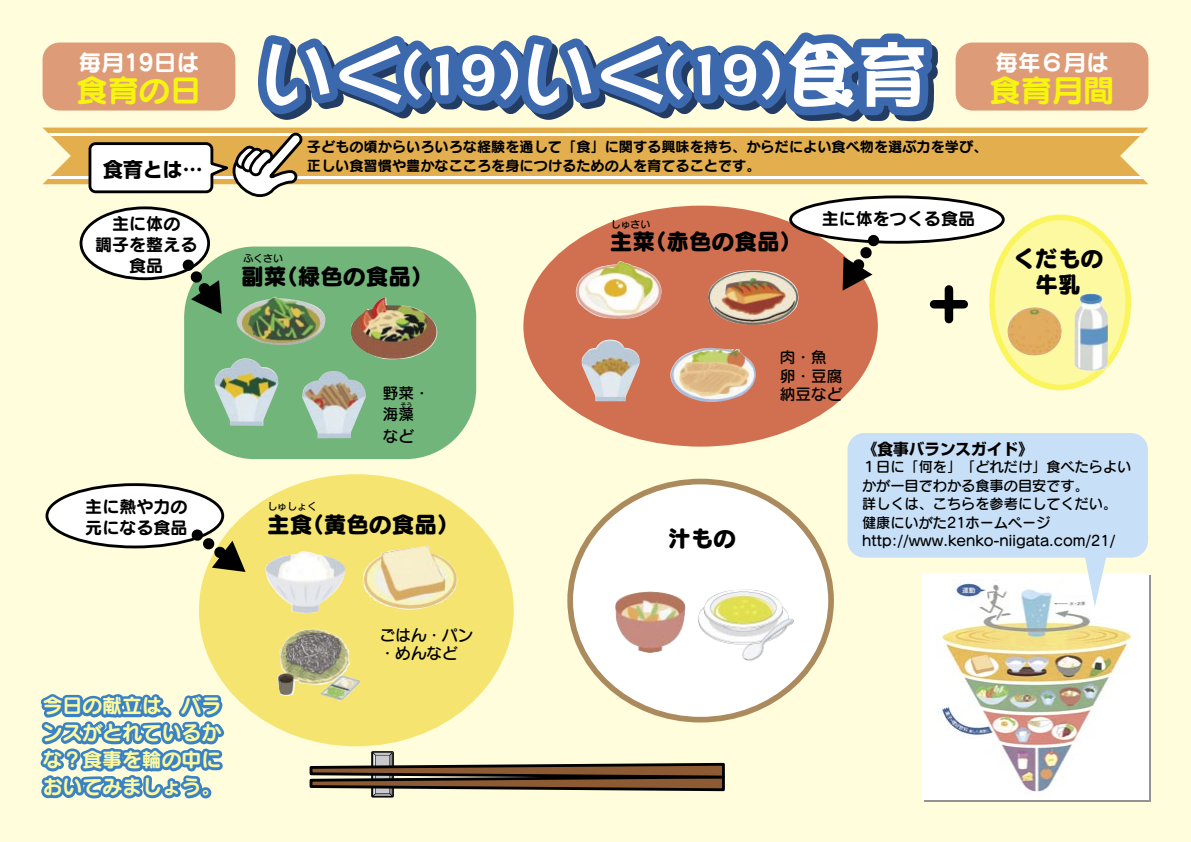
<style>
.page{position:relative;width:1191px;height:842px;background:#fffddb}
.page>*{position:absolute;margin:0;border:0;box-sizing:border-box;transform-origin:0 0}
.t1{font:31.2px "Seurat Pro B 90 pv RKSJ H";color:#f7f410}
.t2{font:22.7px/26.9px "Seurat Pro EB 90 pv RKSJ H";color:#000;text-align:center}
.t3{font:22.7px "Seurat Pro B 90 pv RKSJ H";color:#fff}
.t4{font:19.8px/26.9px "Seurat Pro B 90 pv RKSJ H";color:#fdf9a0;text-align:justify}
.t5{font:19.8px "Shin Go Pro Bold 90 pv RKSJ H";color:#000}
.t6{font:17px/21.3px "Seurat Pro B 90 pv RKSJ H";color:#000}
.t7{font:15.6px/18.4px "Seurat Pro DB 90 pv RKSJ H";color:#000}
.t8{font:15.6px "Shin Go Pro Bold 90 pv RKSJ H";color:#000}
.t9{font:14.2px/18.4px "Seurat Pro DB 90 pv RKSJ H";color:#000}
.t10{font:14.2px/18.4px "Seurat Pro B 90 pv RKSJ H";color:#000}
.t11{font:9.9px "Seurat Pro DB 90 pv RKSJ H";color:#000}
.t12{font:5.7px "Seurat Pro DB 90 pv RKSJ H";color:#000}
</style>
<div class="page">
<div style="left:523px;top:206px;width:355px;height:241px;background:#d07050;border-radius:50%"></div>
<div style="left:199px;top:474px;width:315px;height:272px;background:#f5e570;border-radius:50%"></div>
<div style="left:790px;top:197px;width:213px;height:45px;background:#fff;border-radius:50%"></div>
<div style="left:789px;top:195px;width:215px;height:49px;border:3px solid #000;border-radius:50%"></div>
<div style="left:570px;top:481px;width:261px;height:239px;background:#fff;border-radius:50%"></div>
<div style="left:567px;top:479px;width:267px;height:243px;border:6px solid #ab8a5d;border-radius:50%"></div>
<div style="left:992px;top:217px;width:136px;height:170px;background:#fdf9a0;border-radius:50%"></div>
<div style="left:989px;top:215px;width:142px;height:175px;border:6px solid #faf55c;border-radius:50%"></div>
<div style="left:184px;top:247px;width:292px;height:212px;background:#71b57a;border-radius:71px"></div>
<div style="left:81px;top:208px;width:128px;height:71px;background:#fff;border-radius:50%"></div>
<div style="left:80px;top:206px;width:130px;height:74px;border:3px solid #000;border-radius:50%"></div>
<div style="left:924px;top:575px;width:227px;height:227px;background:linear-gradient(to right,#fff,#fff)"></div>
<div style="left:43px;top:128px;width:1105px;height:56px;background:#e2ae4e"></div>
<hr style="left:43px;top:133px;width:1105px;height:3px;background:#fff">
<hr style="left:43px;top:176px;width:1105px;height:3px;background:#fff">
<div style="left:255px;top:127px;width:698px;height:6px;background:#e2ae4e"></div>
<svg style="left:249px;top:32px;width:698px;height:96px"></svg>
<svg style="left:266px;top:44px;width:162px;height:67px;background:#829bbe"></svg>
<svg style="left:436px;top:54px;width:18px;height:47px"></svg>
<svg style="left:462px;top:44px;width:227px;height:67px;background:#819abf"></svg>
<svg style="left:697px;top:54px;width:19px;height:47px"></svg>
<svg style="left:724px;top:41px;width:205px;height:72px;background:#98aed0"></svg>
<div style="left:43px;top:43px;width:192px;height:68px;background:#de9b77;border-radius:17px"></div>
<div style="left:955px;top:43px;width:193px;height:68px;background:#de9b77;border-radius:17px"></div>
<svg style="left:87px;top:130px;width:218px;height:67px"></svg>
<div style="left:371px;top:751px;width:23px;height:46px;border:3px solid #000"></div>
<svg style="left:309px;top:752px;width:416px;height:45px"></svg>
<img style="left:265px;top:551px;width:80px;height:63px">
<img style="left:278px;top:629px;width:82px;height:72px">
<img style="left:363px;top:546px;width:94px;height:64px">
<img style="left:350px;top:297px;width:88px;height:63px">
<img style="left:575px;top:261px;width:86px;height:58px">
<img style="left:708px;top:270px;width:91px;height:55px">
<img style="left:581px;top:339px;width:59px;height:62px">
<img style="left:1074px;top:293px;width:34px;height:78px">
<img style="left:1005px;top:307px;width:57px;height:49px">
<img style="left:615px;top:591px;width:71px;height:62px">
<img style="left:698px;top:589px;width:96px;height:72px">
<svg style="left:840px;top:234px;width:49px;height:57px"></svg>
<div style="left:934px;top:300px;width:29px;height:8px;background:#000"></div>
<div style="left:944px;top:289px;width:9px;height:30px;background:#000"></div>
<svg style="left:40px;top:249px;width:205px;height:550px"></svg>
<div style="left:921px;top:573px;width:227px;height:226px;background:#fff"></div>
<img style="left:936px;top:579px;width:197px;height:213px">
<img style="left:235px;top:297px;width:90px;height:48px">
<img style="left:214px;top:358px;width:65px;height:68px">
<img style="left:302px;top:371px;width:64px;height:67px">
<div style="left:847px;top:433px;width:301px;height:125px;background:#c8e0f7;border-radius:17px"></div>
<svg style="left:1081px;top:557px;width:30px;height:50px"></svg>
<img style="left:670px;top:347px;width:86px;height:55px">
<p class="t3" style="left:79px;top:46px;width:122px">毎月19日は</p>
<p class="t1" style="left:77px;top:69px;width:126px">食育の日</p>
<p class="t3" style="left:995px;top:46px;width:115px">毎年６月は</p>
<p class="t1" style="left:989px;top:69px;width:126px">食育月間</p>
<p class="t5" style="left:103px;top:154px;width:101px">食育とは...</p>
<p class="t10" style="left:307px;top:137px;width:682px">子どもの頃からいろいろな経験を通して「食」に関する興味を持ち、からだによい食べ物を選ぶ力を学び、正しい食習慣や豊かなこころを身につけるための人を育てることです。</p>
<p class="t6" style="left:95px;top:212px;width:104px;text-align:center">主に体の<br>調子を整える食品</p>
<p class="t6" style="left:822px;top:207px;width:155px">主に体をつくる食品</p>
<p class="t11" style="left:611px;top:217px;width:41px">しゅさい</p>
<p class="t2" style="left:643px;top:227px;width:160px">（赤色の食品(</p>
<p class="t2" style="left:609px;top:227px;width:47px">主菜</p>
<p class="t11" style="left:243px;top:252px;width:41px">ふくさい</p>
<p class="t2" style="left:241px;top:262px;width:47px">副菜</p>
<p class="t2" style="left:275px;top:262px;width:160px">（緑色の食品(</p>
<p class="t2" style="left:1012px;top:244px;width:92px">くだもの牛乳</p>
<p class="t6" style="left:85px;top:495px;width:104px">主に熱や力の元になる食品</p>
<p class="t4" style="left:43px;top:691px;width:180px">今日の献立は、バランスがとれているかな？食事を輪の中においてみましょう。</p>
<p class="t11" style="left:267px;top:500px;width:51px">しゅしょく</p>
<p class="t7" style="left:383px;top:382px;width:48px;line-height:21.3px">野菜・海藻など</p>
<p class="t12" style="left:401px;top:401px;width:13px">そう</p>
<p class="t2" style="left:301px;top:510px;width:160px">（黄色の食品(</p>
<p class="t2" style="left:267px;top:510px;width:47px">主食</p>
<p class="t7" style="left:380px;top:625px;width:95px">ごはん・パン・めんなど</p>
<p class="t2" style="left:668px;top:524px;width:70px">汁もの</p>
<p class="t7" style="left:780px;top:348px;width:64px">肉・魚卵・豆腐納豆など</p>
<p class="t8" style="left:862px;top:437px;width:173px">《食事バランスガイド《</p>
<p class="t9" style="left:862px;top:457px;width:271px">１日に「何を」「どれだけ」食べたらよいかが一目でわかる食事の目安です。<br>詳しくは、こちらを参考にしてくだい。健康にいがた21ホームページhttp://www.kenko-niigata.com/21/</p>
</div>
